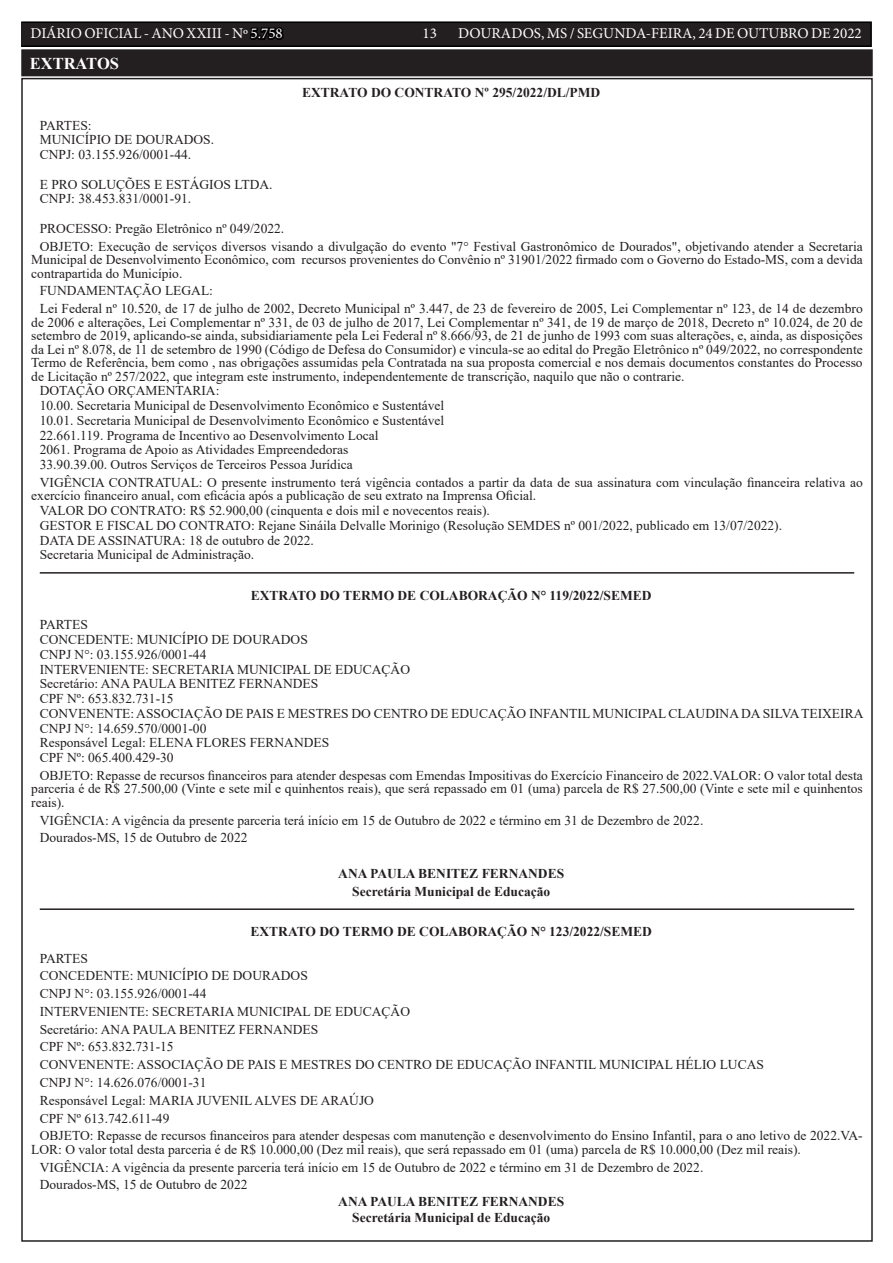
<style>
.page{position:relative;width:893px;height:1263px;background:#fff}
.page>*{position:absolute;margin:0;border:0;box-sizing:border-box;transform-origin:0 0}
.TEXTO{font:700 16.5px "Times New Roman";color:#fff}
.t1{font:15px "Minion Pro";color:#fff}
.TEXTO-2{font:13.5px/13.5px "Times New Roman";color:#231f20;text-align:justify}
.TEXTO-3{font:700 13.5px "Times New Roman";color:#231f20}
.s1{color:#000}
</style>
<div class="page">
<div style="left:21px;top:22px;width:850px;height:24px;background:#231f20"></div>
<div style="left:21px;top:21px;width:851px;height:26px;border:2px solid #000"></div>
<hr style="left:40px;top:572px;width:814px;height:2px;background:#231f20">
<hr style="left:40px;top:908px;width:814px;height:2px;background:#231f20">
<div style="left:23px;top:51px;width:848px;height:23px;background:#231f20"></div>
<div style="left:21px;top:49px;width:852px;height:27px;border:4px solid #231f20"></div>
<p class="t1" style="left:31px;top:24px;width:254px">DIÁRIO OFICIAL - ANO XXIII - Nº <span class="s1">5.758</span></p>
<p class="t1" style="left:423px;top:24px;width:16px">13</p>
<p class="t1" style="left:458px;top:24px;width:405px">DOURADOS, MS / SEGUNDA-FEIRA, 24 DE OUTUBRO DE 2022</p>
<p class="TEXTO" style="left:30px;top:52px;width:91px">EXTRATOS</p>
<p class="TEXTO-3" style="left:302px;top:83px;width:300px">EXTRATO DO CONTRATO Nº 295/2022/DL/PMD</p>
<p class="TEXTO-2" style="left:40px;top:118px;width:53px">PARTES:</p>
<p class="TEXTO-2" style="left:40px;top:133px;width:176px">MUNICÍPIO DE DOURADOS.</p>
<p class="TEXTO-2" style="left:40px;top:147px;width:153px">CNPJ: 03.155.926/0001-44.</p>
<p class="TEXTO-2" style="left:40px;top:177px;width:234px">E PRO SOLUÇÕES E ESTÁGIOS LTDA.</p>
<p class="TEXTO-2" style="left:40px;top:192px;width:153px">CNPJ: 38.453.831/0001-91.</p>
<p class="TEXTO-2" style="left:40px;top:221px;width:246px">PROCESSO: Pregão Eletrônico nº 049/2022.</p>
<p class="TEXTO-2" style="left:31px;top:239px;width:833px;text-indent:9px">OBJETO: Execução de serviços diversos visando a divulgação do evento "7° Festival Gastronômico de Dourados", objetivando atender a Secretaria Municipal de Desenvolvimento Econômico, com recursos provenientes do Convênio nº 31901/2022 firmado com o Governo do Estado-MS, com a devida contrapartida do Município.</p>
<p class="TEXTO-2" style="left:40px;top:284px;width:175px">FUNDAMENTAÇÃO LEGAL:</p>
<p class="TEXTO-2" style="left:31px;top:301px;width:833px;text-indent:9px">Lei Federal nº 10.520, de 17 de julho de 2002, Decreto Municipal nº 3.447, de 23 de fevereiro de 2005, Lei Complementar nº 123, de 14 de dezembro de 2006 e alterações, Lei Complementar nº 331, de 03 de julho de 2017, Lei Complementar nº 341, de 19 de março de 2018, Decreto nº 10.024, de 20 de setembro de 2019, aplicando-se ainda, subsidiariamente pela Lei Federal nº 8.666/93, de 21 de junho de 1993 com suas alterações, e, ainda, as disposições da Lei nº 8.078, de 11 de setembro de 1990 (Código de Defesa do Consumidor) e vincula-se ao edital do Pregão Eletrônico nº 049/2022, no correspondente Termo de Referência, bem como , nas obrigações assumidas pela Contratada na sua proposta comercial e nos demais documentos constantes do Processo de Licitação nº 257/2022, que integram este instrumento, independentemente de transcrição, naquilo que não o contrarie.</p>
<p class="TEXTO-2" style="left:40px;top:384px;width:181px">DOTAÇÃO ORÇAMENTARIA:</p>
<p class="TEXTO-2" style="left:40px;top:398px;width:406px">10.00. Secretaria Municipal de Desenvolvimento Econômico e Sustentável</p>
<p class="TEXTO-2" style="left:40px;top:413px;width:406px">10.01. Secretaria Municipal de Desenvolvimento Econômico e Sustentável</p>
<p class="TEXTO-2" style="left:40px;top:428px;width:340px">22.661.119. Programa de Incentivo ao Desenvolvimento Local</p>
<p class="TEXTO-2" style="left:40px;top:443px;width:310px">2061. Programa de Apoio as Atividades Empreendedoras</p>
<p class="TEXTO-2" style="left:40px;top:457px;width:315px">33.90.39.00. Outros Serviços de Terceiros Pessoa Jurídica</p>
<p class="TEXTO-2" style="left:31px;top:475px;width:833px;text-indent:9px">VIGÊNCIA CONTRATUAL: O presente instrumento terá vigência contados a partir da data de sua assinatura com vinculação financeira relativa ao exercício financeiro anual, com eficácia após a publicação de seu extrato na Imprensa Oficial.</p>
<p class="TEXTO-2" style="left:40px;top:503px;width:452px">VALOR DO CONTRATO: R$ 52.900,00 (cinquenta e dois mil e novecentos reais).</p>
<p class="TEXTO-2" style="left:40px;top:518px;width:744px">GESTOR E FISCAL DO CONTRATO: Rejane Sináila Delvalle Morinigo (Resolução SEMDES nº 001/2022, publicado em 13/07/2022).</p>
<p class="TEXTO-2" style="left:40px;top:533px;width:276px">DATA DE ASSINATURA: 18 de outubro de 2022.</p>
<p class="TEXTO-2" style="left:40px;top:548px;width:216px">Secretaria Municipal de Administração.</p>
<p class="TEXTO-3" style="left:251px;top:586px;width:402px">EXTRATO DO TERMO DE COLABORAÇÃO N° 119/2022/SEMED</p>
<p class="TEXTO-2" style="left:40px;top:618px;width:50px">PARTES</p>
<p class="TEXTO-2" style="left:40px;top:632px;width:270px">CONCEDENTE: MUNICÍPIO DE DOURADOS</p>
<p class="TEXTO-2" style="left:40px;top:647px;width:168px">CNPJ N°: 03.155.926/0001-44</p>
<p class="TEXTO-2" style="left:40px;top:662px;width:372px">INTERVENIENTE: SECRETARIA MUNICIPAL DE EDUCAÇÃO</p>
<p class="TEXTO-2" style="left:40px;top:677px;width:280px">Secretário: ANA PAULA BENITEZ FERNANDES</p>
<p class="TEXTO-2" style="left:40px;top:691px;width:135px">CPF Nº: 653.832.731-15</p>
<p class="TEXTO-2" style="left:40px;top:706px;width:825px">CONVENENTE: ASSOCIAÇÃO DE PAIS E MESTRES DO CENTRO DE EDUCAÇÃO INFANTIL MUNICIPAL CLAUDINA DA SILVA TEIXEIRA</p>
<p class="TEXTO-2" style="left:40px;top:721px;width:168px">CNPJ N°: 14.659.570/0001-00</p>
<p class="TEXTO-2" style="left:40px;top:736px;width:291px">Responsável Legal: ELENA FLORES FERNANDES</p>
<p class="TEXTO-2" style="left:40px;top:750px;width:135px">CPF Nº: 065.400.429-30</p>
<p class="TEXTO-2" style="left:31px;top:768px;width:833px;text-indent:9px">OBJETO: Repasse de recursos financeiros para atender despesas com Emendas Impositivas do Exercício Financeiro de 2022.VALOR: O valor total desta parceria é de R$ 27.500,00 (Vinte e sete mil e quinhentos reais), que será repassado em 01 (uma) parcela de R$ 27.500,00 (Vinte e sete mil e quinhentos reais).</p>
<p class="TEXTO-2" style="left:40px;top:813px;width:665px">VIGÊNCIA: A vigência da presente parceria terá início em 15 de Outubro de 2022 e término em 31 de Dezembro de 2022.</p>
<p class="TEXTO-2" style="left:40px;top:831px;width:209px">Dourados-MS, 15 de Outubro de 2022</p>
<p class="TEXTO-3" style="left:338px;top:864px;width:227px">ANA PAULA BENITEZ FERNANDES</p>
<p class="TEXTO-3" style="left:352px;top:881px;width:200px">Secretária Municipal de Educação</p>
<p class="TEXTO-3" style="left:250px;top:922px;width:403px">EXTRATO DO TERMO DE COLABORAÇÃO N° 123/2022/SEMED</p>
<p class="TEXTO-2" style="left:40px;top:951px;width:50px">PARTES</p>
<p class="TEXTO-2" style="left:40px;top:969px;width:270px">CONCEDENTE: MUNICÍPIO DE DOURADOS</p>
<p class="TEXTO-2" style="left:40px;top:986px;width:168px">CNPJ N°: 03.155.926/0001-44</p>
<p class="TEXTO-2" style="left:40px;top:1004px;width:372px">INTERVENIENTE: SECRETARIA MUNICIPAL DE EDUCAÇÃO</p>
<p class="TEXTO-2" style="left:40px;top:1022px;width:280px">Secretário: ANA PAULA BENITEZ FERNANDES</p>
<p class="TEXTO-2" style="left:40px;top:1040px;width:135px">CPF Nº: 653.832.731-15</p>
<p class="TEXTO-2" style="left:40px;top:1057px;width:726px">CONVENENTE: ASSOCIAÇÃO DE PAIS E MESTRES DO CENTRO DE EDUCAÇÃO INFANTIL MUNICIPAL HÉLIO LUCAS</p>
<p class="TEXTO-2" style="left:40px;top:1075px;width:168px">CNPJ N°: 14.626.076/0001-31</p>
<p class="TEXTO-2" style="left:40px;top:1093px;width:336px">Responsável Legal: MARIA JUVENIL ALVES DE ARAÚJO</p>
<p class="TEXTO-2" style="left:40px;top:1111px;width:131px">CPF Nº 613.742.611-49</p>
<p class="TEXTO-2" style="left:31px;top:1128px;width:833px;text-indent:9px">OBJETO: Repasse de recursos financeiros para atender despesas com manutenção e desenvolvimento do Ensino Infantil, para o ano letivo de 2022.VA-<br>LOR: O valor total desta parceria é de R$ 10.000,00 (Dez mil reais), que será repassado em 01 (uma) parcela de R$ 10.000,00 (Dez mil reais).</p>
<p class="TEXTO-2" style="left:40px;top:1160px;width:665px">VIGÊNCIA: A vigência da presente parceria terá início em 15 de Outubro de 2022 e término em 31 de Dezembro de 2022.</p>
<p class="TEXTO-2" style="left:40px;top:1177px;width:209px">Dourados-MS, 15 de Outubro de 2022</p>
<p class="TEXTO-3" style="left:338px;top:1191px;width:227px">ANA PAULA BENITEZ FERNANDES</p>
<p class="TEXTO-3" style="left:352px;top:1207px;width:200px">Secretária Municipal de Educação</p>
</div>
